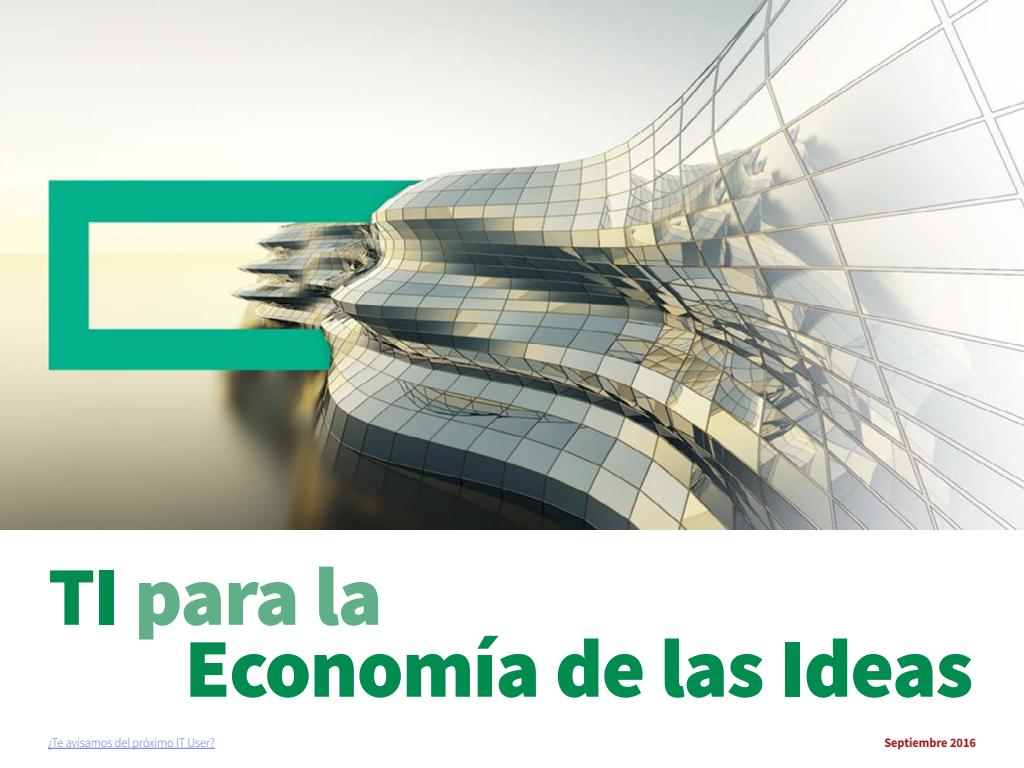
<style>
.page{position:relative;width:1024px;height:768px;background:#fff}
.page>*{position:absolute;margin:0;border:0;box-sizing:border-box;transform-origin:0 0}
.t1{font:900 83.6px "Source Sans Pro";letter-spacing:-.02em;color:#008b51}
.t2{font:900 83.6px "Source Sans Pro";letter-spacing:-.02em;color:#60af88}
.t3{font:300 13px "Source Sans Pro";letter-spacing:-.005em;color:#616cda;scale:.95 1}
.t4{font:700 13px "Source Sans Pro";letter-spacing:-.005em;color:#a0211f;scale:.95 1}
.s1{color:#008b51}
</style>
<div class="page">
<hr style="left:48px;top:748px;width:167px;height:1px;background:#616cda">
<img style="left:0;top:0;width:1024px;height:530px">
<h1 class="t2" style="left:48px;top:543px;width:336px"><span class="s1">TI</span> para la</h1>
<h1 class="t1" style="left:184px;top:614px;width:790px">Economía de las Ideas</h1>
<p class="t3" style="left:48px;top:735px;width:177px">¿Te avisamos del próximo IT User?</p>
<p class="t4" style="left:885px;top:734px;width:98px">Septiembre 2016</p>
</div>
